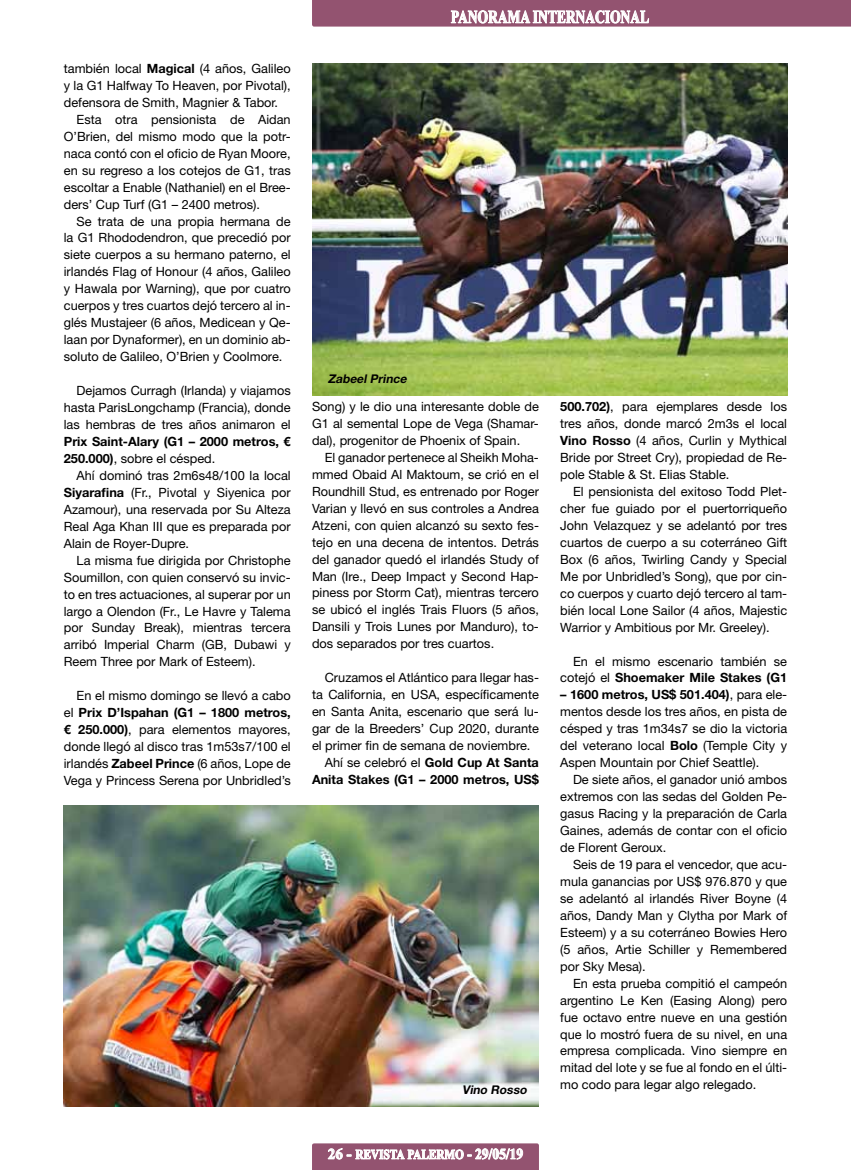
<style>
.page{position:relative;width:851px;height:1170px;background:#fff}
.page>*{position:absolute;margin:0;border:0;box-sizing:border-box;transform-origin:0 0}
.t1{font:700 18px "Times New Roman";color:#fff;scale:.75 1}
.t2{font:700 13.5px "Times New Roman";color:#fff;scale:.83 1}
.t3{font:12.75px/17px "Helvetica Neue LT Std";color:#000;text-align:justify}
.t4{font:700 12.75px/17px "Helvetica Neue LT Std";color:#000}
.t5{font:italic 700 12px "Helvetica Neue LT Std";color:#000}
.s1{font-weight:700}
.s2{font-weight:400}
.s3{font-size:15px}
</style>
<div class="page">
<svg style="left:312px;top:1143px;width:227px;height:26px;background:#a6728a"></svg>
<svg style="left:312px;top:0;width:538px;height:27px;background:#9d637d"></svg>
<img style="left:312px;top:64px;width:475px;height:331px">
<img style="left:64px;top:805px;width:474px;height:301px">
<p class="t3" style="left:64px;top:60px;width:228px">también local <span class="s1">Magical</span> (4 años, Galileo</p>
<p class="t3" style="left:64px;top:77px;width:228px">y la G1 Halfway To Heaven, por Pivotal),</p>
<p class="t3" style="left:64px;top:94px;width:216px">defensora de Smith, Magnier &amp; Tabor.</p>
<p class="t3" style="left:77px;top:111px;width:215px">Esta otra pensionista de Aidan</p>
<p class="t3" style="left:64px;top:127px;width:228px">O’Brien, del mismo modo que la potr-</p>
<p class="t3" style="left:64px;top:144px;width:228px">naca contó con el oficio de Ryan Moore,</p>
<p class="t3" style="left:64px;top:161px;width:228px">en su regreso a los cotejos de G1, tras</p>
<p class="t3" style="left:64px;top:178px;width:228px">escoltar a Enable (Nathaniel) en el Bree-</p>
<p class="t3" style="left:64px;top:195px;width:198px">ders’ Cup Turf (G1 – 2400 metros).</p>
<p class="t3" style="left:77px;top:212px;width:215px">Se trata de una propia hermana de</p>
<p class="t3" style="left:64px;top:229px;width:228px">la G1 Rhododendron, que precedió por</p>
<p class="t3" style="left:64px;top:246px;width:228px">siete cuerpos a su hermano paterno, el</p>
<p class="t3" style="left:64px;top:263px;width:228px">irlandés Flag of Honour (4 años, Galileo</p>
<p class="t3" style="left:64px;top:280px;width:228px">y Hawala por Warning), que por cuatro</p>
<p class="t3" style="left:64px;top:297px;width:228px">cuerpos y tres cuartos dejó tercero al in-</p>
<p class="t3" style="left:64px;top:314px;width:228px">glés Mustajeer (6 años, Medicean y Qe-</p>
<p class="t3" style="left:64px;top:331px;width:228px">laan por Dynaformer), en un dominio ab-</p>
<p class="t3" style="left:64px;top:348px;width:220px">soluto de Galileo, O’Brien y Coolmore.</p>
<p class="t3" style="left:64px;top:382px;width:228px;text-indent:13px">Dejamos Curragh (Irlanda) y viajamos hasta ParisLongchamp (Francia), donde las hembras de tres años animaron el</p>
<p class="t4" style="left:64px;top:432px;width:228px">Prix Saint-Alary (G1 – 2000 metros, €<br>250.000)<span class="s2">, sobre el césped.</span></p>
<p class="t3" style="left:64px;top:466px;width:228px;text-indent:13px">Ahí dominó tras 2m6s48/100 la local <span class="s1">Siyarafina</span> (Fr., Pivotal y Siyenica por Azamour), una reservada por Su Alteza Real Aga Khan III que es preparada por Alain de Royer-Dupre.</p>
<p class="t3" style="left:64px;top:551px;width:228px;text-indent:13px">La misma fue dirigida por Christophe Soumillon, con quien conservó su invic&shy;to en tres actuaciones, al superar por un largo a Olendon (Fr., Le Havre y Talema por Sunday Break), mientras tercera arribó Imperial Charm (GB, Dubawi y Reem Three por Mark of Esteem).</p>
<p class="t3" style="left:64px;top:687px;width:228px;text-indent:13px">En el mismo domingo se llevó a cabo el <span class="s1">Prix D’Ispahan (G1 – 1800 metros, € 250.000)</span>, para elementos mayores, donde llegó al disco tras 1m53s7/100 el irlandés <span class="s1">Zabeel Prince</span> (6 años, Lope de Vega y Princess Serena por Unbridled’s</p>
<h1 class="t1" style="left:451px;top:4px;width:266px">PANORAMA INTERNACIONAL</h1>
<p class="t5" style="left:328px;top:371px;width:83px">Zabeel Prince</p>
<p class="t3" style="left:312px;top:398px;width:228px">Song) y le dio una interesante doble de G1 al semental Lope de Vega (Shamar&shy;dal), progenitor de Phoenix of Spain.</p>
<p class="t3" style="left:312px;top:448px;width:228px;text-indent:13px">El ganador pertenece al Sheikh Moha&shy;mmed Obaid Al Maktoum, se crió en el Roundhill Stud, es entrenado por Roger Varian y llevó en sus controles a Andrea Atzeni, con quien alcanzó su sexto fes&shy;tejo en una decena de intentos. Detrás del ganador quedó el irlandés Study of Man (Ire., Deep Impact y Second Hap&shy;piness por Storm Cat), mientras tercero se ubicó el inglés Trais Fluors (5 años, Dansili y Trois Lunes por Manduro), to&shy;dos separados por tres cuartos.</p>
<p class="t3" style="left:325px;top:669px;width:216px">Cruzamos el Atlántico para llegar has-</p>
<p class="t3" style="left:312px;top:686px;width:228px">ta California, en USA, específicamente</p>
<p class="t3" style="left:312px;top:703px;width:228px">en Santa Anita, escenario que será lu-</p>
<p class="t3" style="left:312px;top:720px;width:228px">gar de la Breeders’ Cup 2020, durante</p>
<p class="t3" style="left:312px;top:736px;width:220px">el primer fin de semana de noviembre.</p>
<p class="t3" style="left:325px;top:753px;width:216px">Ahí se celebró el <span class="s1">Gold Cup At Santa</span></p>
<p class="t4" style="left:312px;top:770px;width:228px">Anita Stakes (G1 – 2000 metros, US$</p>
<p class="t5" style="left:462px;top:1081px;width:69px">Vino Rosso</p>
<p class="t3" style="left:560px;top:398px;width:228px"><span class="s1">500.702)</span>, para ejemplares desde los tres años, donde marcó 2m3s el local <span class="s1">Vino Rosso</span> (4 años, Curlin y Mythical Bride por Street Cry), propiedad de Re&shy;pole Stable &amp; St. Elias Stable.</p>
<p class="t3" style="left:560px;top:482px;width:228px;text-indent:13px">El pensionista del exitoso Todd Plet&shy;cher fue guiado por el puertorriqueño John Velazquez y se adelantó por tres cuartos de cuerpo a su coterráneo Gift Box (6 años, Twirling Candy y Special Me por Unbridled’s Song), que por cin&shy;co cuerpos y cuarto dejó tercero al tam&shy;bién local Lone Sailor (4 años, Majestic Warrior y Ambitious por Mr. Greeley).</p>
<p class="t3" style="left:560px;top:652px;width:228px;text-align:right">En el mismo escenario también se cotejó el <span class="s1">Shoemaker Mile Stakes (G1</span></p>
<p class="t3" style="left:560px;top:686px;width:228px"><span class="s1">– 1600 metros, US$ 501.404)</span>, para ele&shy;mentos desde los tres años, en pista de césped y tras 1m34s7 se dio la victoria del veterano local <span class="s1">Bolo</span> (Temple City y Aspen Mountain por Chief Seattle).</p>
<p class="t3" style="left:560px;top:771px;width:228px;text-indent:13px">De siete años, el ganador unió ambos extremos con las sedas del Golden Pe&shy;gasus Racing y la preparación de Carla Gaines, además de contar con el oficio de Florent Geroux.</p>
<p class="t3" style="left:560px;top:855px;width:228px;text-indent:13px">Seis de 19 para el vencedor, que acu&shy;mula ganancias por US$ 976.870 y que se adelantó al irlandés River Boyne (4 años, Dandy Man y Clytha por Mark of Esteem) y a su coterráneo Bowies Hero (5 años, Artie Schiller y Remembered por Sky Mesa).</p>
<p class="t3" style="left:560px;top:974px;width:228px;text-indent:13px">En esta prueba compitió el campeón argentino Le Ken (Easing Along) pero fue octavo entre nueve en una gestión que lo mostró fuera de su nivel, en una empresa complicada. Vino siempre en mitad del lote y se fue al fondo en el últi&shy;mo codo para legar algo relegado.</p>
<p class="t2" style="left:328px;top:1144px;width:237px"><span class="s3">26 -</span> REVISTA PALERMO <span class="s3">- 29/05/19</span></p>
</div>
